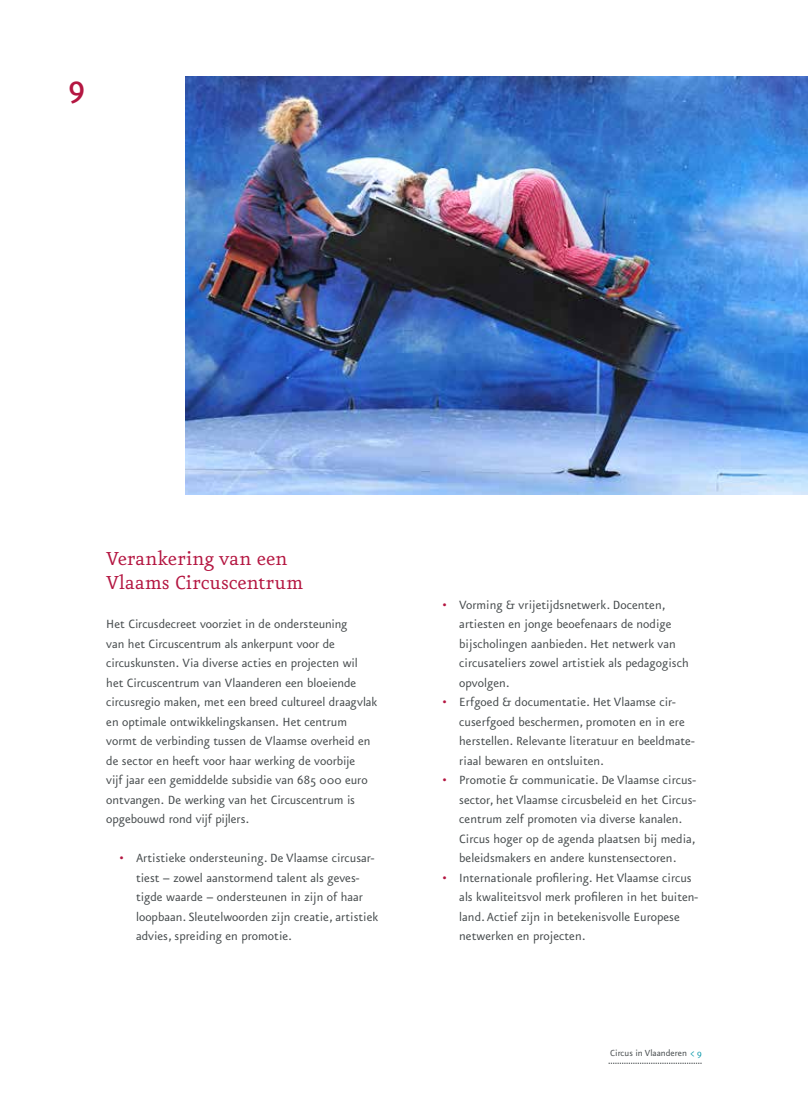
<style>
.page{position:relative;width:808px;height:1106px;background:#fff}
.page>*{position:absolute;margin:0;border:0;box-sizing:border-box;transform-origin:0 0}
.t1{font:500 36px "Eureka Sans";color:#b41641}
.t2{font:22.5px/24px "Eureka";letter-spacing:-.005em;color:#b41641}
.t3{font:14.25px/19.5px "Eureka Sans";color:#464b4d}
.t4{font:10.5px "Eureka Sans";color:#464b4d}
.s1{color:#b41641}
.s2{font-family:"Eureka";color:#0094a7}
</style>
<div class="page">
<img style="left:185px;top:76px;width:623px;height:419px">
<svg style="left:608px;top:1063px;width:94px;height:1px"></svg>
<h1 class="t1" style="left:69px;top:68px;width:18px">9</h1>
<h2 class="t2" style="left:106px;top:548px;width:198px">Verankering van een<br>Vlaams Circuscentrum</h2>
<p class="t3" style="left:106px;top:615px;width:273px">Het Circusdecreet voorziet in de ondersteuning<br>van het Circuscentrum als ankerpunt voor de circuskunsten. Via diverse acties en projecten wil het Circuscentrum van Vlaanderen een bloeiende circusregio maken, met een breed cultureel draagvlak en optimale ontwikkelingskansen. Het centrum vormt de verbinding tussen de Vlaamse overheid en de sector en heeft voor haar werking de voorbije<br>vijf jaar een gemiddelde subsidie van 685 000 euro ontvangen. De werking van het Circuscentrum is opgebouwd rond vijf pijlers.</p>
<p class="t3" style="left:136px;top:849px;width:244px;text-indent:-17px"><span class="s1">•</span> Artistieke ondersteuning. De Vlaamse circusar&shy;tiest – zowel aanstormend talent als geves&shy;tigde waarde – ondersteunen in zijn of haar loopbaan. Sleutelwoorden zijn creatie, artistiek advies, spreiding en promotie.</p>
<p class="t3" style="left:459px;top:595px;width:231px;text-indent:-17px"><span class="s1">•</span> Vorming &amp; vrijetijdsnetwerk. Docenten, artiesten en jonge beoefenaars de nodige bijscholingen aanbieden. Het netwerk van circusateliers zowel artistiek als pedagogisch opvolgen.</p>
<p class="t3" style="left:459px;top:693px;width:237px;text-indent:-17px"><span class="s1">•</span> Erfgoed &amp; documentatie. Het Vlaamse cir&shy;cuserfgoed beschermen, promoten en in ere herstellen. Relevante literatuur en beeldmate&shy;riaal bewaren en ontsluiten.</p>
<p class="t3" style="left:459px;top:771px;width:238px;text-indent:-17px"><span class="s1">•</span> Promotie &amp; communicatie. De Vlaamse circus&shy;sector, het Vlaamse circusbeleid en het Circus&shy;centrum zelf promoten via diverse kanalen.<br>Circus hoger op de agenda plaatsen bij media, beleidsmakers en andere kunstensectoren.</p>
<p class="t3" style="left:459px;top:868px;width:240px;text-indent:-17px"><span class="s1">•</span> Internationale profilering. Het Vlaamse circus als kwaliteitsvol merk profileren in het buiten&shy;land. Actief zijn in betekenisvolle Europese netwerken en projecten.</p>
<p class="t4" style="left:610px;top:1048px;width:93px">Circus in Vlaanderen <span class="s2">&lt; 9</span></p>
</div>
